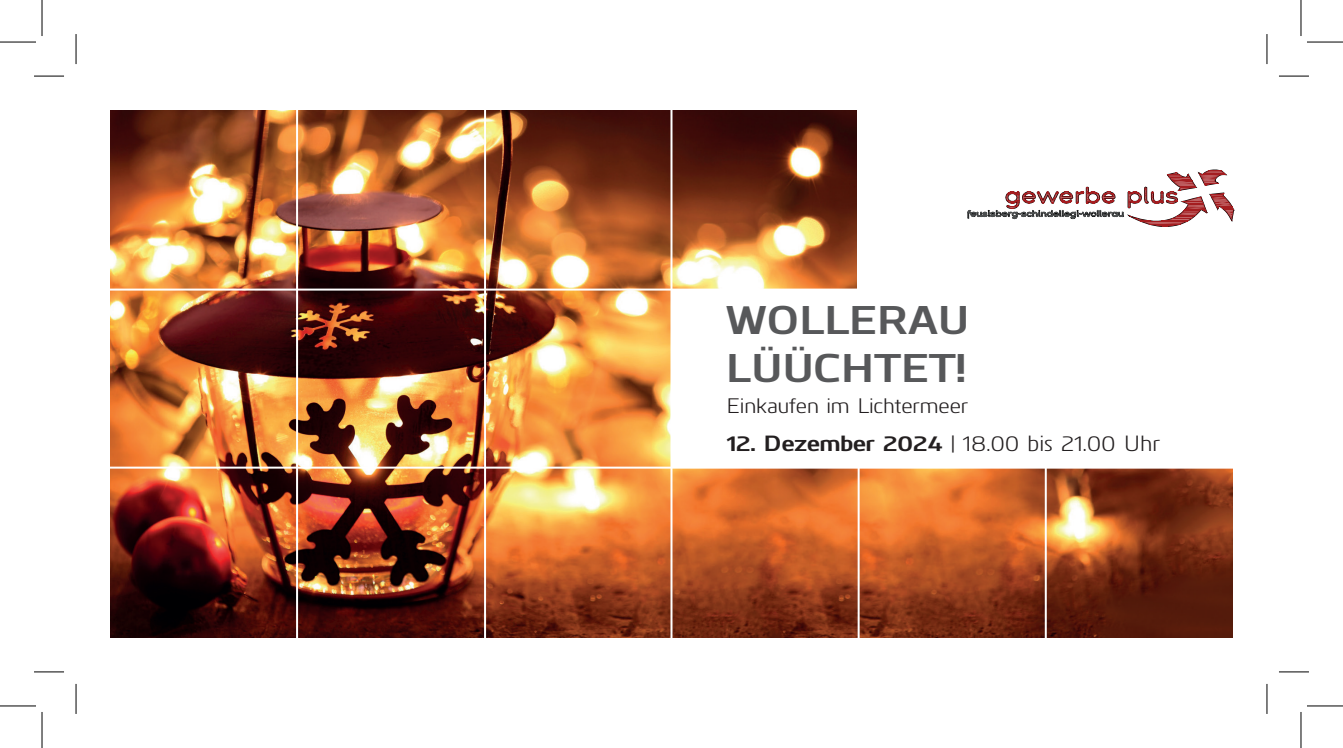
<style>
.page{position:relative;width:1343px;height:748px;background:#fff}
.page>*{position:absolute;margin:0;border:0;box-sizing:border-box;transform-origin:0 0}
.t1{font:700 40px/48px "Kuro";color:#57585a}
.t2{font:22px "Kuro";color:#231f20}
.t3{font:21px "Kuro";color:#231f20}
.s1{font-weight:700}
</style>
<div class="page">
<img style="left:110px;top:110px;width:1123px;height:527px">
<div style="left:857px;top:102px;width:383px;height:187px;background:#fff"></div>
<div style="left:672px;top:289px;width:568px;height:178px;background:#fff"></div>
<hr style="left:296px;top:85px;width:2px;height:577px;background:#fff">
<hr style="left:484px;top:87px;width:2px;height:564px;background:#fff">
<hr style="left:670px;top:93px;width:2px;height:554px;background:#fff">
<hr style="left:857px;top:93px;width:2px;height:554px;background:#fff">
<hr style="left:1044px;top:93px;width:2px;height:554px;background:#fff">
<hr style="left:91px;top:288px;width:1147px;height:2px;background:#fff">
<hr style="left:94px;top:466px;width:1144px;height:2px;background:#fff">
<svg style="left:967px;top:169px;width:267px;height:58px"></svg>
<hr style="left:34px;top:76px;width:30px;height:1px;background:#000">
<hr style="left:1279px;top:76px;width:30px;height:1px;background:#000">
<hr style="left:34px;top:671px;width:30px;height:1px;background:#000">
<hr style="left:1279px;top:671px;width:30px;height:1px;background:#000">
<hr style="left:76px;top:34px;width:1px;height:30px;background:#000">
<hr style="left:76px;top:683px;width:1px;height:30px;background:#000">
<hr style="left:1266px;top:34px;width:1px;height:30px;background:#000">
<hr style="left:1266px;top:683px;width:1px;height:30px;background:#000">
<hr style="left:0;top:42px;width:36px;height:1px;background:#000">
<hr style="left:1307px;top:42px;width:36px;height:1px;background:#000">
<hr style="left:0;top:705px;width:36px;height:1px;background:#000">
<hr style="left:1307px;top:705px;width:36px;height:1px;background:#000">
<hr style="left:42px;top:0;width:1px;height:36px;background:#000">
<hr style="left:42px;top:711px;width:1px;height:36px;background:#000">
<hr style="left:1300px;top:0;width:1px;height:36px;background:#000">
<hr style="left:1300px;top:711px;width:1px;height:36px;background:#000">
<h1 class="t1" style="left:726px;top:293px;width:244px">WOLLERAU<br>LÜÜCHTET!</h1>
<p class="t3" style="left:726px;top:390px;width:243px">Einkaufen im Lichtermeer</p>
<p class="t2" style="left:726px;top:427px;width:435px"><span class="s1">12. Dezember 2024</span> | 18.00 bis 21.00 Uhr</p>
</div>
